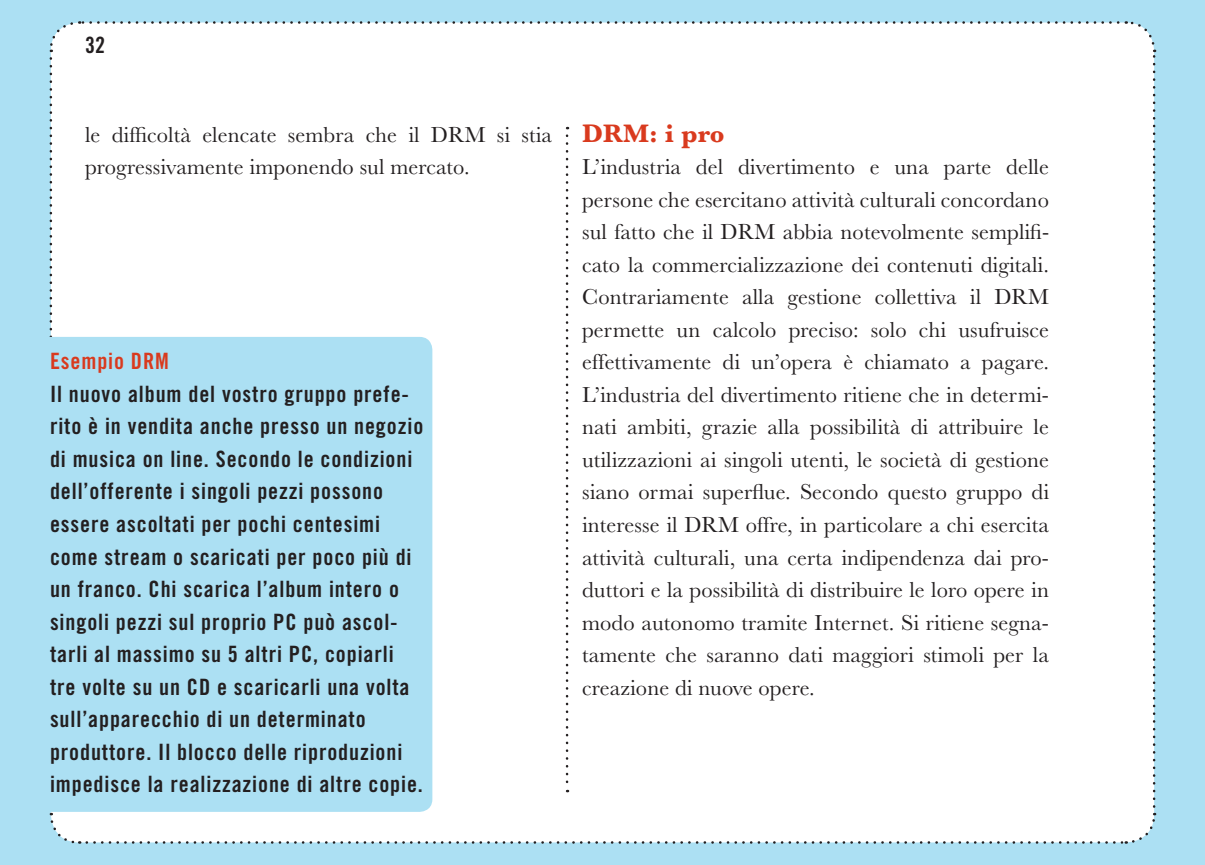
<style>
.page{position:relative;width:1205px;height:865px;background:#ace0f3}
.page>*{position:absolute;margin:0;border:0;box-sizing:border-box;transform-origin:0 0}
.t1{font:700 26.25px "Baskerville";letter-spacing:.005em;color:#d93a1e}
.t2{font:22.5px/32.5px "Baskerville";letter-spacing:.005em;color:#231f20}
.t3{font:22.5px/32.5px "Trade Gothic Bold Cond Twenty";letter-spacing:.04em;color:#231f20}
.t4{font:22.5px "Trade Gothic Bold Cond Twenty";letter-spacing:.04em;color:#d93a1e}
</style>
<div class="page">
<div style="left:51px;top:23px;width:1103px;height:819px;background:#fff;border-radius:28px"></div>
<svg style="left:49px;top:58px;width:31px;height:787px"></svg>
<svg style="left:87px;top:812px;width:1069px;height:32px"></svg>
<svg style="left:1126px;top:20px;width:30px;height:786px"></svg>
<svg style="left:48px;top:21px;width:1070px;height:31px"></svg>
<div style="left:0;top:337px;width:432px;height:474px;background:#ace0f3"></div>
<svg style="left:566px;top:136px;width:2px;height:656px"></svg>
<p class="t3" style="left:85px;top:30px;width:21px">32</p>
<p class="t2" style="left:85px;top:121px;width:468px">le difficoltà elencate sembra che il DRM si stia progressivamente imponendo sul mercato.</p>
<p class="t1" style="left:582px;top:124px;width:144px">DRM: i pro</p>
<p class="t2" style="left:582px;top:153px;width:468px;text-align:justify">L’industria del divertimento e una parte delle persone che esercitano attività culturali concordano sul fatto che il DRM abbia notevolmente semplifi&shy;cato la commercializzazione dei contenuti digitali.<br>Contrariamente alla gestione collettiva il DRM permette un calcolo preciso: solo chi usufruisce effettivamente di un’opera è chiamato a pagare.<br>L’industria del divertimento ritiene che in determi&shy;nati ambiti, grazie alla possibilità di attribuire le utilizzazioni ai singoli utenti, le società di gestione siano ormai superflue. Secondo questo gruppo di interesse il DRM offre, in particolare a chi esercita attività culturali, una certa indipendenza dai pro&shy;duttori e la possibilità di distribuire le loro opere in modo autonomo tramite Internet. Si ritiene segna&shy;tamente che saranno dati maggiori stimoli per la creazione di nuove opere.</p>
<p class="t4" style="left:50px;top:353px;width:120px">Esempio DRM</p>
<p class="t3" style="left:50px;top:379px;width:375px">Il nuovo album del vostro gruppo prefe&shy;rito è in vendita anche presso un negozio di musica on line. Secondo le condizioni dell’offerente i singoli pezzi possono essere ascoltati per pochi centesimi come stream o scaricati per poco più di un franco. Chi scarica l’album intero o singoli pezzi sul proprio PC può ascol&shy;tarli al massimo su 5 altri PC, copiarli tre volte su un CD e scaricarli una volta sull’apparecchio di un determinato produttore. Il blocco delle riproduzioni impedisce la realizzazione di altre copie.</p>
<p class="t3" style="left:311px;top:413px;width:11px">X</p>
</div>
